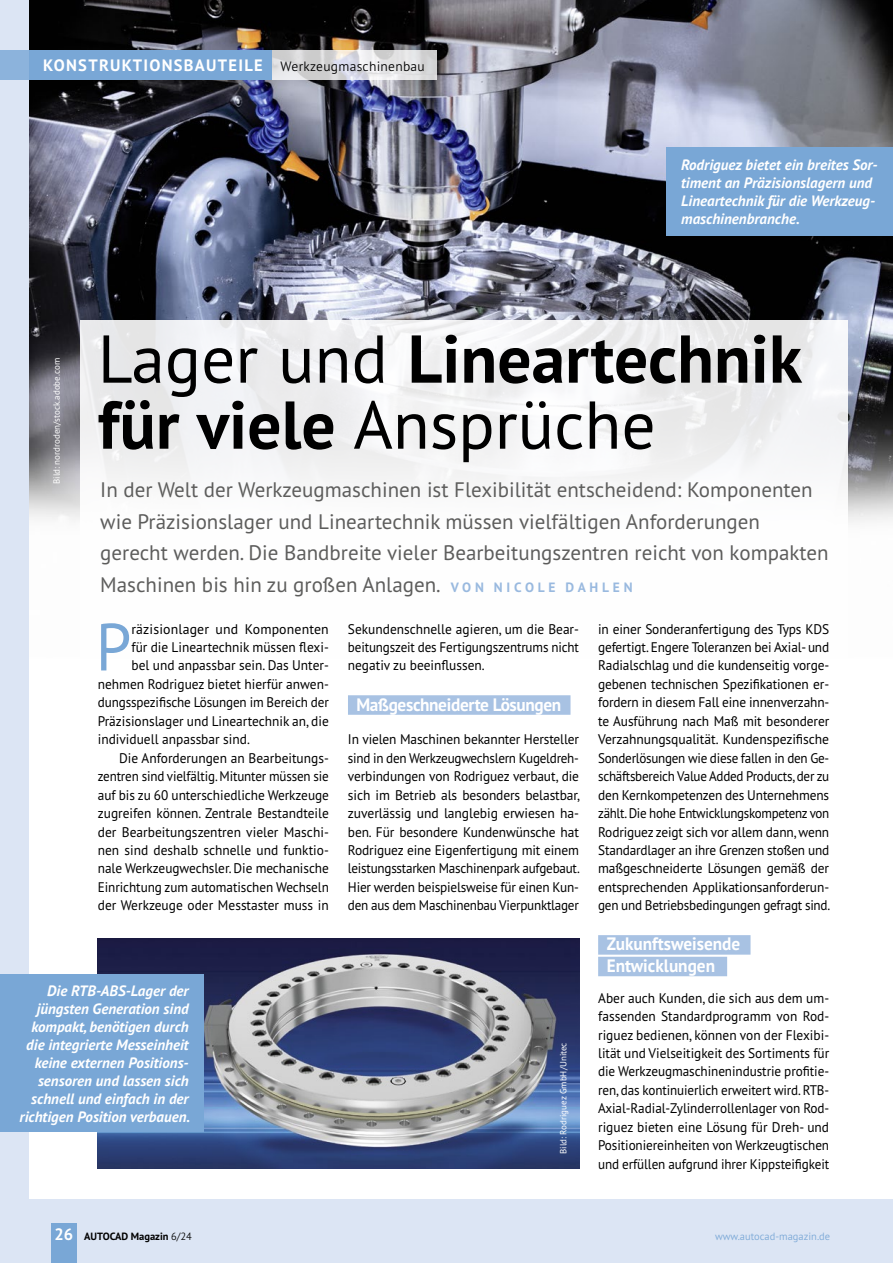
<style>
.page{position:relative;width:893px;height:1263px;background:#dce5f4}
.page>*{position:absolute;margin:0;border:0;box-sizing:border-box;transform-origin:0 0}
.t1{font:700 67.5px/66px "PT Sans Pro";color:#000}
.t2{font:66.6px "PT Sans Pro";color:#79a7d6;scale:.96 1}
.t3{font:21px/31.5px "PT Sans Pro";color:#5d5d5c}
.t4{font:700 18px/21.6px "PT Sans Pro";letter-spacing:-.01em;color:#fff;scale:.96 1}
.t5{font:700 16.5px "PT Sans Pro";letter-spacing:.08em;color:#fff}
.t6{font:italic 700 15px/18px "PT Sans Pro";color:#fff}
.t7{font:13.95px/18.5px "PT Sans Pro";letter-spacing:-.005em;color:#000;text-align:justify;scale:.96 1}
.t8{font:13.95px "PT Sans Pro";letter-spacing:-.005em;color:#000;scale:.95 1}
.t9{font:13.95px "PT Sans Pro";letter-spacing:-.005em;color:#000;scale:.94 1}
.t10{font:13.95px "PT Sans Pro";letter-spacing:-.005em;color:#000}
.t11{font:300 13.5px "PT Sans Pro";letter-spacing:.02em;color:#000}
.t12{font:300 10.5px "PT Sans Pro";color:#79a7d6}
.t13{font:700 10.5px "PT Sans Pro";color:#000}
.t14{font:9px "PT Sans Pro";color:#fff}
.s1{font-weight:400}
.s2{font-weight:700;font-size:13.5px;color:#99b9df}
.s3{font-size:16.5px;color:#fff}
.s4{font-weight:300}
</style>
<div class="page">
<div style="left:30px;top:26px;width:863px;height:1173px;background:#fff"></div>
<img style="left:30px;top:0;width:863px;height:523px">
<div style="left:51px;top:1223px;width:26px;height:40px;background:#79a7d6"></div>
<div style="left:30px;top:50px;width:242px;height:29px;background:#79a7d6"></div>
<div style="left:0;top:50px;width:30px;height:29px;background:#8cb3dc"></div>
<svg style="left:272px;top:50px;width:165px;height:29px"></svg>
<div style="left:667px;top:147px;width:226px;height:89px;background:#79a7d6"></div>
<div style="left:80px;top:320px;width:768px;height:399px;background:linear-gradient(to bottom,#eeeef0,#fff)"></div>
<div style="left:348px;top:695px;width:222px;height:20px;background:#a8c2e3"></div>
<div style="left:598px;top:935px;width:152px;height:20px;background:#a8c2e3"></div>
<div style="left:598px;top:957px;width:129px;height:19px;background:#a8c2e3"></div>
<img style="left:98px;top:938px;width:481px;height:231px">
<div style="left:0;top:974px;width:203px;height:158px;background:#79a7d6"></div>
<p class="t5" style="left:43px;top:54px;width:221px">KONSTRUKTIONSBAUTEILE</p>
<p class="t11" style="left:281px;top:57px;width:146px">Werkzeugmaschinenbau</p>
<p class="t6" style="left:681px;top:155px;width:198px">Rodriguez bietet ein breites Sor&shy;timent an Präzisionslagern und<br>Lineartechnik für die Werkzeug&shy;maschinenbranche.</p>
<p class="t14" style="left:51px;top:484px;width:127px;rotate:-90deg">Bild: nordroden/stock.adobe.com</p>
<h1 class="t1" style="left:98px;top:325px;width:706px"><span class="s1">Lager und</span> Lineartechnik für viele <span class="s1">Ansprüche</span></h1>
<p class="t3" style="left:100px;top:473px;width:730px">In der Welt der Werkzeugmaschinen ist Flexibilität entscheidend: Komponenten wie Präzisionslager und Lineartechnik müssen vielfältigen Anforderungen gerecht werden. Die Bandbreite vieler Bearbeitungszentren reicht von kompakten Maschinen bis hin zu großen Anlagen. <span class="s2">V O N N I C O L E D A H L E N</span></p>
<h2 class="t2" style="left:96px;top:604px;width:39px">P</h2>
<p class="t10" style="left:131px;top:620px;width:199px">räzisionlager und Komponenten</p>
<p class="t7" style="left:131px;top:637px;width:207px">für die Lineartechnik müssen flexi-</p>
<p class="t7" style="left:131px;top:656px;width:207px">bel und anpassbar sein. Das Unter-</p>
<p class="t7" style="left:98px;top:674px;width:242px">nehmen Rodriguez bietet hierfür anwen-</p>
<p class="t9" style="left:98px;top:693px;width:247px">dungsspezifische Lösungen im Bereich der</p>
<p class="t7" style="left:98px;top:711px;width:242px">Präzisionslager und Lineartechnik an, die</p>
<p class="t7" style="left:98px;top:730px;width:160px">individuell anpassbar sind.</p>
<p class="t7" style="left:119px;top:748px;width:220px">Die Anforderungen an Bearbeitungs-</p>
<p class="t9" style="left:98px;top:767px;width:247px">zentren sind vielfältig. Mitunter müssen sie</p>
<p class="t8" style="left:98px;top:786px;width:245px">auf bis zu 60 unterschiedliche Werkzeuge</p>
<p class="t7" style="left:98px;top:803px;width:242px">zugreifen können. Zentrale Bestandteile</p>
<p class="t7" style="left:98px;top:822px;width:242px">der Bearbeitungszentren vieler Maschi-</p>
<p class="t7" style="left:98px;top:840px;width:242px">nen sind deshalb schnelle und funktio-</p>
<p class="t8" style="left:98px;top:859px;width:245px">nale Werkzeugwechsler. Die mechanische</p>
<p class="t8" style="left:98px;top:878px;width:245px">Einrichtung zum automatischen Wechseln</p>
<p class="t7" style="left:98px;top:896px;width:242px">der Werkzeuge oder Messtaster muss in</p>
<p class="t6" style="left:20px;top:981px;width:172px;text-align:right">Die RTB-ABS-Lager der jüngsten Generation sind kompakt, benötigen durch die integrierte Messeinheit keine externen Positions&shy;sensoren und lassen sich schnell und einfach in der richtigen Position verbauen.</p>
<p class="t7" style="left:348px;top:619px;width:242px">Sekundenschnelle agieren, um die Bear&shy;beitungszeit des Fertigungszentrums nicht negativ zu beeinflussen.</p>
<p class="t4" style="left:356px;top:693px;width:215px">Maßgeschneiderte Lösungen</p>
<p class="t7" style="left:348px;top:730px;width:243px">In vielen Maschinen bekannter Hersteller sind in den Werkzeugwechslern Kugeldreh&shy;verbindungen von Rodriguez verbaut, die sich im Betrieb als besonders belastbar, zuverlässig und langlebig erwiesen ha&shy;ben. Für besondere Kundenwünsche hat Rodriguez eine Eigenfertigung mit einem leistungsstarken Maschinenpark aufgebaut.<br>Hier werden beispielsweise für einen Kun&shy;den aus dem Maschinenbau Vierpunktlager</p>
<p class="t14" style="left:557px;top:1154px;width:113px;rotate:-90deg">Bild: Rodriguez GmbH/Unitec</p>
<p class="t7" style="left:598px;top:619px;width:243px">in einer Sonderanfertigung des Typs KDS gefertigt. Engere Toleranzen bei Axial- und Radialschlag und die kundenseitig vorge&shy;gebenen technischen Spezifikationen er&shy;fordern in diesem Fall eine innenverzahn&shy;te Ausführung nach Maß mit besonderer Verzahnungsqualität. Kundenspezifische Sonderlösungen wie diese fallen in den Ge&shy;schäftsbereich Value Added Products, der zu den Kernkompetenzen des Unternehmens zählt. Die hohe Entwicklungskompetenz von Rodriguez zeigt sich vor allem dann, wenn Standardlager an ihre Grenzen stoßen und maßgeschneiderte Lösungen gemäß der entsprechenden Applikationsanforderun&shy;gen und Betriebsbedingungen gefragt sind.</p>
<p class="t4" style="left:607px;top:933px;width:141px">Zukunftsweisende<br>Entwicklungen</p>
<p class="t7" style="left:598px;top:988px;width:242px">Aber auch Kunden, die sich aus dem um&shy;fassenden Standardprogramm von Rod&shy;riguez bedienen, können von der Flexibi&shy;lität und Vielseitigkeit des Sortiments für die Werkzeugmaschinenindustrie profitie&shy;ren, das kontinuierlich erweitert wird. RTB-Axial-Radial-Zylinderrollenlager von Rod&shy;riguez bieten eine Lösung für Dreh- und Positioniereinheiten von Werkzeugtischen und erfüllen aufgrund ihrer Kippsteifigkeit</p>
<p class="t13" style="left:54px;top:1229px;width:139px"><span class="s3">26</span> AUTOCAD Magazin <span class="s4">6/24</span></p>
<p class="t12" style="left:715px;top:1229px;width:117px">www.autocad-magazin.de</p>
</div>
